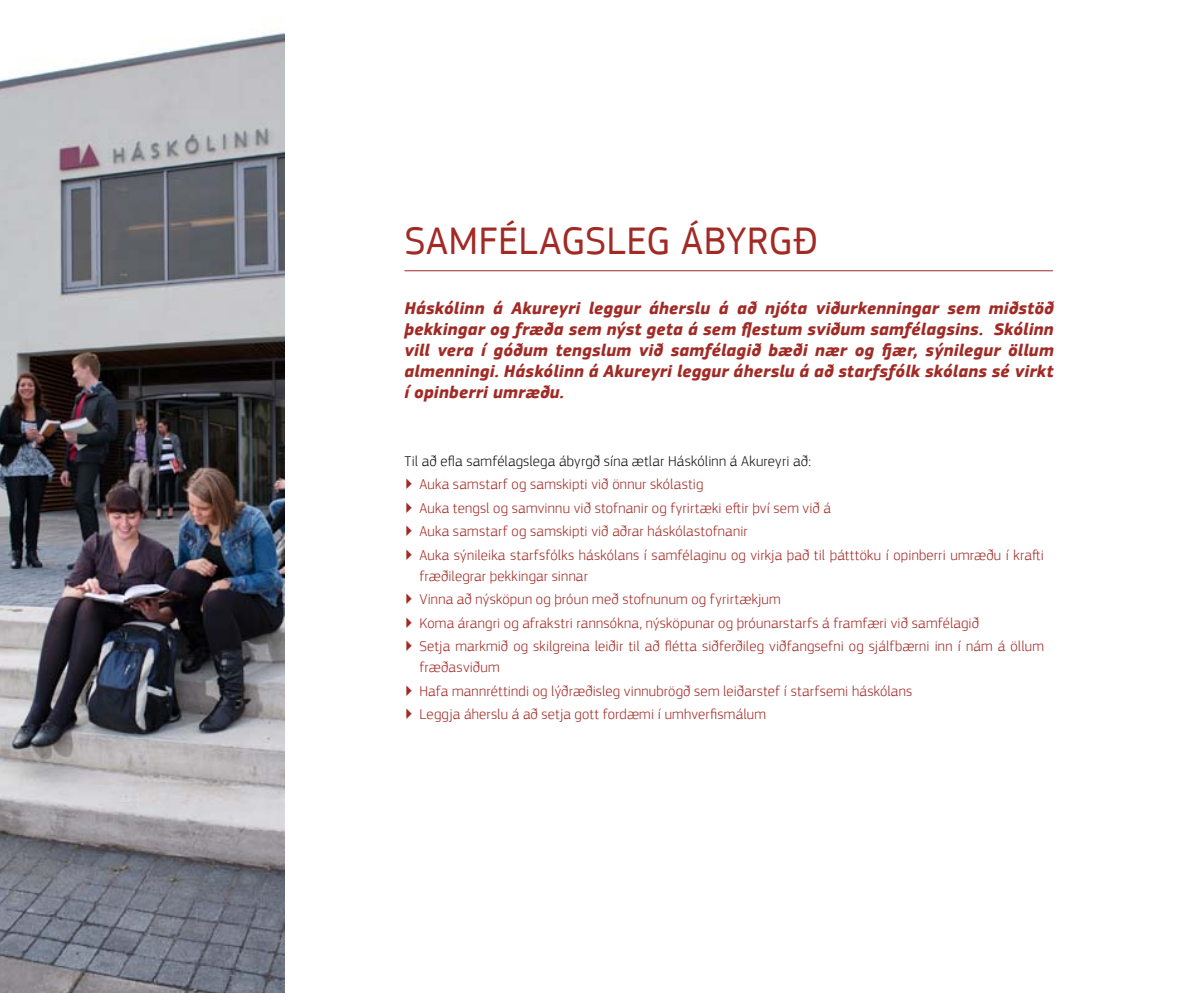
<style>
.page{position:relative;width:1191px;height:993px;background:#fff}
.page>*{position:absolute;margin:0;border:0;box-sizing:border-box;transform-origin:0 0}
.t1{font:40.25px "PF Square Sans Pro";letter-spacing:.01em;color:#a22a25}
.t2{font:italic 700 17.5px/21px "PF Square Sans Pro";letter-spacing:.01em;color:#a22a25;text-align:justify}
.t3{font:300 14.88px/23.4px "PF Square Sans Pro";letter-spacing:.015em;color:#a22a25}
.t4{font:300 14.88px "PF Square Sans Pro";letter-spacing:.015em;color:#111212}
</style>
<div class="page">
<hr style="left:404px;top:270px;width:649px;height:1px;background:#a22a25">
<img style="left:0;top:32px;width:284px;height:960px">
<h1 class="t1" style="left:404px;top:217px;width:411px">SAMFÉLAGSLEG ÁBYRGÐ</h1>
<p class="t2" style="left:404px;top:298px;width:651px">Háskólinn á Akureyri leggur áherslu á að njóta viðurkenningar sem miðstöð þekkingar og fræða sem nýst geta á sem flestum sviðum samfélagsins. Skólinn vill vera í góðum tengslum við samfélagið bæði nær og fjær, sýnilegur öllum almenningi. Háskólinn á Akureyri leggur áherslu á að starfsfólk skólans sé virkt í opinberri umræðu.</p>
<p class="t4" style="left:404px;top:452px;width:408px">Til að efla samfélagslega ábyrgð sína ætlar Háskólinn á Akureyri að:</p>
<p class="t3" style="left:404px;top:472px;width:641px">▶ Auka samstarf og samskipti við önnur skólastig<br>▶ Auka tengsl og samvinnu við stofnanir og fyrirtæki eftir því sem við á<br>▶ Auka samstarf og samskipti við aðrar háskólastofnanir<br>▶ Auka sýnileika starfsfólks háskólans í samfélaginu og virkja það til þátttöku í opinberri umræðu í krafti</p>
<p class="t3" style="left:404px;top:564px;width:641px;text-indent:15px">fræðilegrar þekkingar sinnar<br>▶ Vinna að nýsköpun og þróun með stofnunum og fyrirtækjum<br>▶ Koma árangri og afrakstri rannsókna, nýsköpunar og þróunarstarfs á framfæri við samfélagið<br>▶ Setja markmið og skilgreina leiðir til að flétta siðferðileg viðfangsefni og sjálfbærni inn í nám á öllum</p>
<p class="t3" style="left:404px;top:655px;width:509px;text-indent:15px">fræðasviðum<br>▶ Hafa mannréttindi og lýðræðisleg vinnubrögð sem leiðarstef í starfsemi háskólans ▶ Leggja áherslu á að setja gott fordæmi í umhverfismálum</p>
</div>
